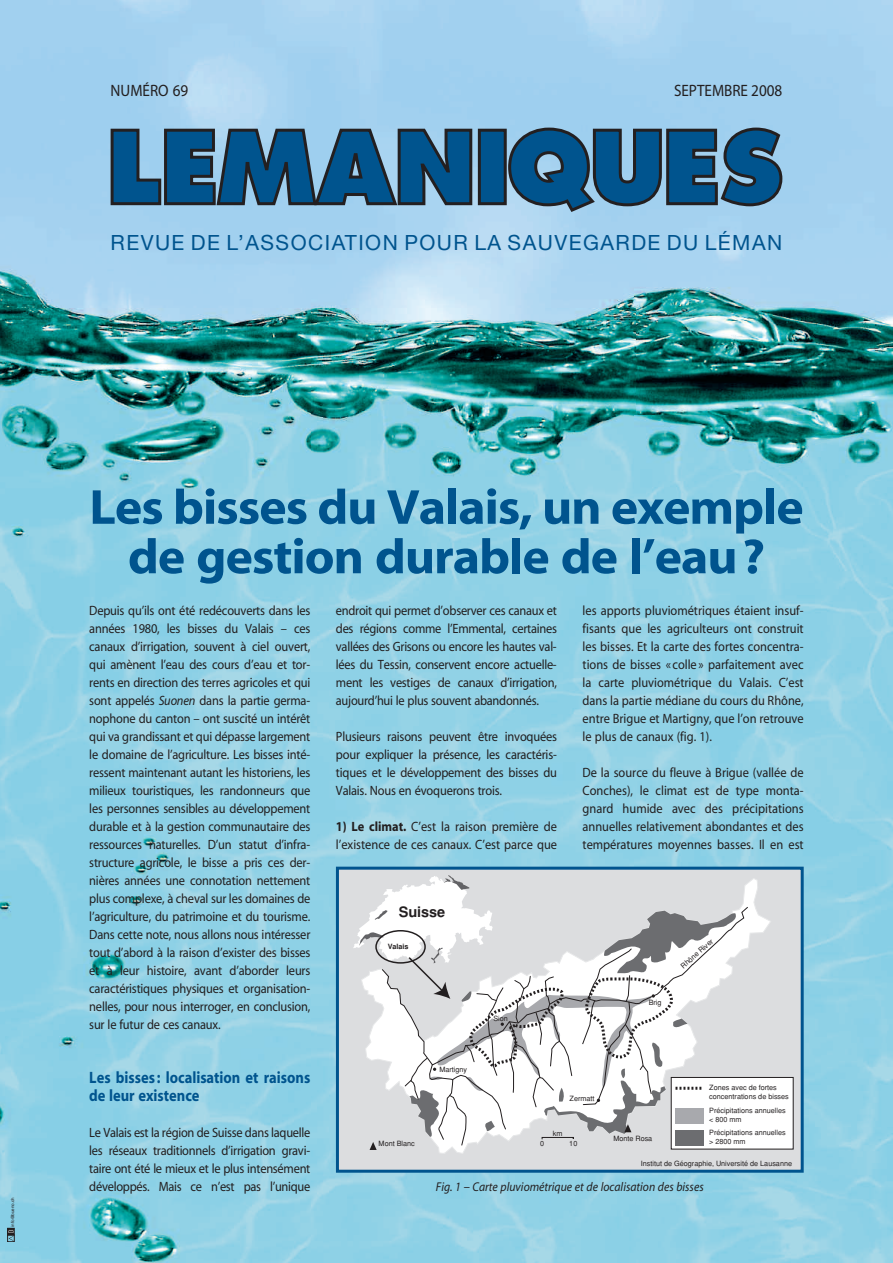
<style>
.page{position:relative;width:893px;height:1263px;background:#fff}
.page>*{position:absolute;margin:0;border:0;box-sizing:border-box;transform-origin:0 0}
.t1{font:700 49.5px/49.5px "Myriad";letter-spacing:-.02em;color:#00548e;text-align:center;scale:1.05 1}
.t2{font:21px "Helvetica Neue";letter-spacing:.07em;color:#00548e}
.t3{font:700 16.5px/18px "Myriad";color:#00548e;scale:.88 1}
.t4{font:16.5px "Myriad";color:#231f20;scale:.92 1}
.t5{font:700 14.4px "Helvetica";color:#231f20}
.t6{font:13.5px/18px "Myriad";letter-spacing:-.015em;color:#231f20;text-align:justify;scale:.92 1}
.t7{font:italic 12.75px "Myriad";color:#231f20;scale:.92 1}
.t8{font:7.2px/8.4px "Helvetica";color:#231f20}
.t9{font:700 7.2px "Helvetica";color:#231f20}
.t10{font:4.35px "Helvetica Neue";color:#231f20}
.s1{font-style:italic}
.s2{font-weight:700}
.s3{font-style:normal;font-size:13.5px}
</style>
<div class="page">
<img style="left:0;top:0;width:893px;height:1263px">
<div style="left:7px;top:1235px;width:7px;height:7px;border:1px solid #231f20"></div>
<div style="left:7px;top:1228px;width:7px;height:7px;border:1px solid #231f20"></div>
<svg style="left:9px;top:1230px;width:4px;height:11px"></svg>
<svg style="left:109px;top:127px;width:365px;height:80px;background:#306a92"></svg>
<div style="left:479px;top:130px;width:26px;height:74px;background:#00548e"></div>
<div style="left:478px;top:129px;width:29px;height:76px;border:3px solid #231f20"></div>
<svg style="left:507px;top:126px;width:277px;height:88px;background:#38729a"></svg>
<div style="left:339px;top:870px;width:462px;height:300px;background:#dcdddf"></div>
<svg style="left:439px;top:878px;width:332px;height:276px"></svg>
<svg style="left:738px;top:906px;width:11px;height:160px"></svg>
<div style="left:671px;top:1077px;width:122px;height:72px;background:#fff"></div>
<div style="left:671px;top:1077px;width:122px;height:72px;border:1px solid #231f20"></div>
<svg style="left:353px;top:875px;width:385px;height:275px"></svg>
<div style="left:336px;top:867px;width:468px;height:306px;border:3px solid #00548e"></div>
<p class="t4" style="left:111px;top:84px;width:86px">NUMÉRO 69</p>
<p class="t4" style="left:674px;top:84px;width:119px">SEPTEMBRE 2008</p>
<h2 class="t2" style="left:111px;top:235px;width:673px">REVUE DE L’ASSOCIATION POUR LA SAUVEGARDE DU LÉMAN</h2>
<p class="t10" style="left:11px;top:1226px;width:31px;rotate:-90deg">info@bueno.ch</p>
<h1 class="t1" style="left:89px;top:487px;width:682px">Les bisses du Valais, un exemple de gestion durable de l’eau?</h1>
<p class="t6" style="left:89px;top:602px;width:242px">Depuis qu’ils ont été redécouverts dans les années 1980, les bisses du Valais – ces canaux d’irrigation, souvent à ciel ouvert, qui amènent l’eau des cours d’eau et tor&shy;rents en direction des terres agricoles et qui sont appelés <span class="s1">Suonen</span> dans la partie germa&shy;nophone du canton – ont suscité un intérêt qui va grandissant et qui dépasse largement le domaine de l’agriculture. Les bisses inté&shy;ressent maintenant autant les historiens, les milieux touristiques, les randonneurs que les personnes sensibles au développement durable et à la gestion communautaire des ressources naturelles. D’un statut d’infra&shy;structure agricole, le bisse a pris ces der&shy;nières années une connotation nettement plus complexe, à cheval sur les domaines de l’agriculture, du patrimoine et du tourisme.<br>Dans cette note, nous allons nous intéresser tout d’abord à la raison d’exister des bisses et à leur histoire, avant d’aborder leurs caractéristiques physiques et organisation&shy;nelles, pour nous interroger, en conclusion, sur le futur de ces canaux.</p>
<p class="t3" style="left:89px;top:1069px;width:253px">Les bisses : localisation et raisons de leur existence</p>
<p class="t6" style="left:89px;top:1124px;width:242px">Le Valais est la région de Suisse dans laquelle les réseaux traditionnels d’irrigation gravi&shy;taire ont été le mieux et le plus intensément développés. Mais ce n’est pas l’unique</p>
<p class="t6" style="left:336px;top:602px;width:242px">endroit qui permet d’observer ces canaux et des régions comme l’Emmental, certaines vallées des Grisons ou encore les hautes val&shy;lées du Tessin, conservent encore actuelle&shy;ment les vestiges de canaux d’irrigation, aujourd’hui le plus souvent abandonnés.</p>
<p class="t6" style="left:336px;top:728px;width:242px">Plusieurs raisons peuvent être invoquées pour expliquer la présence, les caractéris&shy;tiques et le développement des bisses du Valais. Nous en évoquerons trois.</p>
<p class="t6" style="left:336px;top:818px;width:242px"><span class="s2">1) Le climat.</span> C’est la raison première de l’existence de ces canaux. C’est parce que</p>
<p class="t5" style="left:399px;top:903px;width:48px">Suisse</p>
<p class="t9" style="left:388px;top:942px;width:22px">Valais</p>
<p class="t8" style="left:439px;top:1065px;width:29px">Martigny</p>
<p class="t8" style="left:493px;top:1014px;width:16px">Sion</p>
<p class="t6" style="left:583px;top:602px;width:242px">les apports pluviométriques étaient insuf&shy;fisants que les agriculteurs ont construit les bisses. Et la carte des fortes concentra&shy;tions de bisses « colle» parfaitement avec la carte pluviométrique du Valais. C’est dans la partie médiane du cours du Rhône, entre Brigue et Martigny, que l’on retrouve le plus de canaux (fig. 1).</p>
<p class="t6" style="left:583px;top:764px;width:242px">De la source du fleuve à Brigue (vallée de Conches), le climat est de type monta&shy;gnard humide avec des précipitations annuelles relativement abondantes et des températures moyennes basses. Il en est</p>
<p class="t8" style="left:649px;top:998px;width:14px">Brig</p>
<p class="t8" style="left:679px;top:963px;width:42px;rotate:-41deg">Rhône River</p>
<p class="t8" style="left:379px;top:1140px;width:38px">Mont Blanc</p>
<p class="t8" style="left:570px;top:1094px;width:26px">Zermatt</p>
<p class="t8" style="left:553px;top:1129px;width:11px">km</p>
<p class="t8" style="left:540px;top:1139px;width:6px">0</p>
<p class="t8" style="left:569px;top:1139px;width:10px">10</p>
<p class="t8" style="left:613px;top:1134px;width:40px">Monte Rosa</p>
<p class="t8" style="left:709px;top:1083px;width:81px">Zones avec de fortes concentrations de bisses</p>
<p class="t8" style="left:709px;top:1107px;width:78px">Précipitations annuelles &lt; 800 mm</p>
<p class="t8" style="left:709px;top:1128px;width:78px">Précipitations annuelles &gt; 2800 mm</p>
<p class="t8" style="left:641px;top:1159px;width:153px">Institut de Géographie, Université de Lausanne</p>
<p class="t7" style="left:436px;top:1181px;width:293px">Fig. 1 <span class="s3">–</span> Carte pluviométrique et de localisation des bisses</p>
</div>
